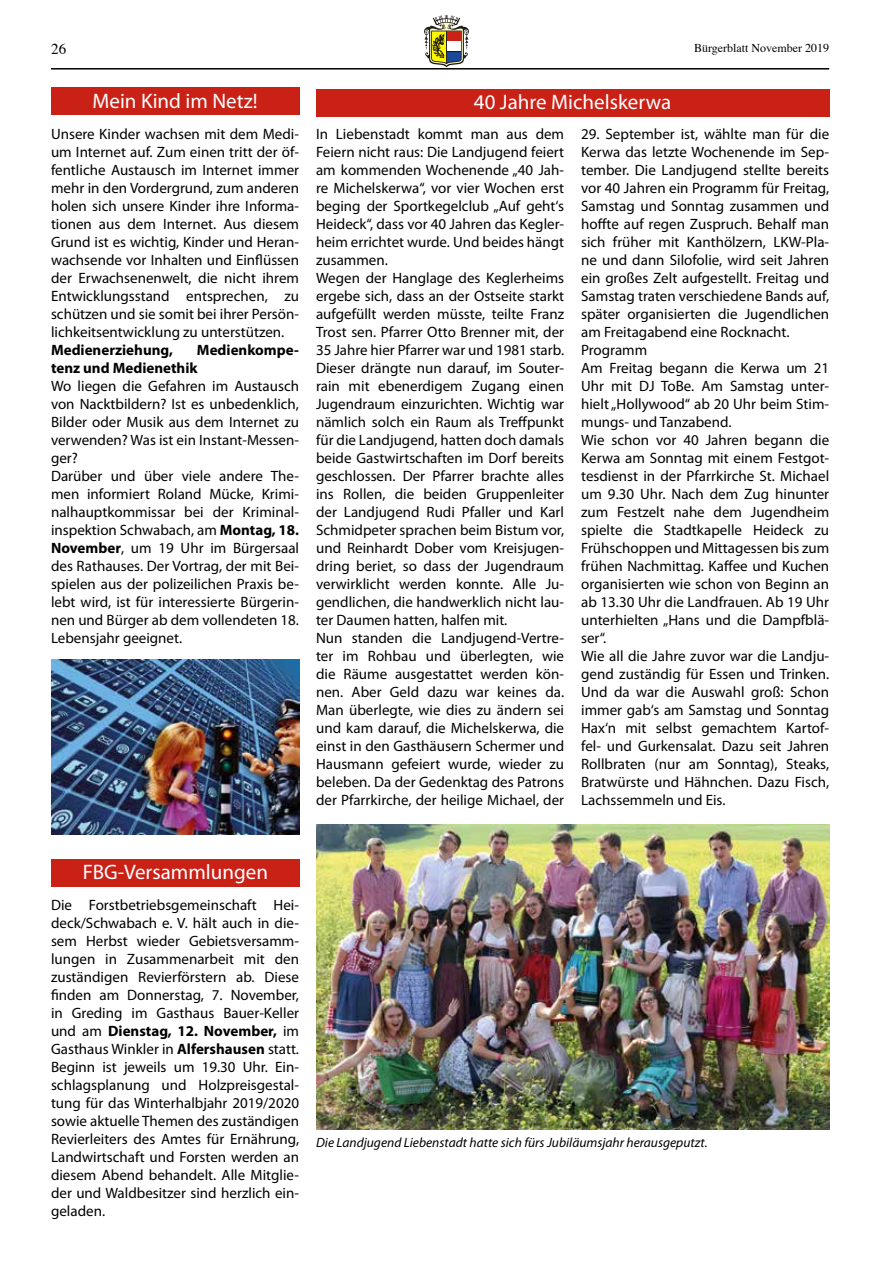
<style>
.page{position:relative;width:893px;height:1263px;background:#fff}
.page>*{position:absolute;margin:0;border:0;box-sizing:border-box;transform-origin:0 0}
.t1{font:21px "Myriad Pro";color:#fff}
.t2{font:15px/18px "Myriad Pro";color:#000}
.t3{font:700 15px/18px "Myriad Pro";color:#000}
.t4{font:15px "Times";color:#000}
.t5{font:italic 13.5px "Myriad Pro";color:#000}
.t6{font:12px "Times";color:#000}
.s1{font-weight:700}
</style>
<div class="page">
<hr style="left:51px;top:68px;width:778px;height:2px;background:#000">
<svg style="left:424px;top:15px;width:45px;height:52px"></svg>
<div style="left:51px;top:87px;width:248px;height:28px;background:#ca2117"></div>
<img style="left:51px;top:659px;width:248px;height:175px">
<div style="left:51px;top:859px;width:249px;height:27px;background:#ca2117"></div>
<img style="left:316px;top:825px;width:513px;height:304px">
<div style="left:316px;top:89px;width:513px;height:27px;background:#ca2117"></div>
<p class="t4" style="left:51px;top:35px;width:17px">26</p>
<p class="t6" style="left:694px;top:36px;width:137px">Bürgerblatt November 2019</p>
<h1 class="t1" style="left:93px;top:88px;width:166px">Mein Kind im Netz!</h1>
<p class="t2" style="left:51px;top:125px;width:250px;text-align:justify">Unsere Kinder wachsen mit dem Medi&shy;um Internet auf. Zum einen tritt der öf&shy;fentliche Austausch im Internet immer mehr in den Vordergrund, zum anderen holen sich unsere Kinder ihre Informa&shy;tionen aus dem Internet. Aus diesem Grund ist es wichtig, Kinder und Heran&shy;wachsende vor Inhalten und Einflüssen der Erwachsenenwelt, die nicht ihrem Entwicklungsstand entsprechen, zu schützen und sie somit bei ihrer Persön&shy;lichkeitsentwicklung zu unterstützen.</p>
<p class="t3" style="left:51px;top:340px;width:123px">Medienerziehung,</p>
<p class="t3" style="left:51px;top:340px;width:250px;text-indent:146px">Medienkompe&shy;tenz und Medienethik</p>
<p class="t2" style="left:51px;top:377px;width:250px">Wo liegen die Gefahren im Austausch von Nacktbildern? Ist es unbedenklich, Bilder oder Musik aus dem Internet zu verwenden? Was ist ein Instant-Messen&shy;ger?<br>Darüber und über viele andere The&shy;men informiert Roland Mücke, Krimi&shy;nalhauptkommissar bei der Kriminal&shy;inspektion Schwabach, am <span class="s1">Montag, 18.<br>November</span>, um 19 Uhr im Bürgersaal des Rathauses. Der Vortrag, der mit Bei&shy;spielen aus der polizeilichen Praxis be&shy;lebt wird, ist für interessierte Bürgerin&shy;nen und Bürger ab dem vollendeten 18.<br>Lebensjahr geeignet.</p>
<h1 class="t1" style="left:474px;top:89px;width:199px">40 Jahre Michelskerwa</h1>
<p class="t2" style="left:581px;top:125px;width:250px">29. September ist, wählte man für die Kerwa das letzte Wochenende im Sep&shy;tember. Die Landjugend stellte bereits vor 40 Jahren ein Programm für Freitag, Samstag und Sonntag zusammen und hoffte auf regen Zuspruch. Behalf man sich früher mit Kanthölzern, LKW-Pla&shy;ne und dann Silofolie, wird seit Jahren ein großes Zelt aufgestellt. Freitag und Samstag traten verschiedene Bands auf, später organisierten die Jugendlichen am Freitagabend eine Rocknacht.<br>Programm<br>Am Freitag begann die Kerwa um 21<br>Uhr mit DJ ToBe. Am Samstag unter&shy;hielt „Hollywood“ ab 20 Uhr beim Stim&shy;mungs- und Tanzabend.<br>Wie schon vor 40 Jahren begann die Kerwa am Sonntag mit einem Festgot&shy;tesdienst in der Pfarrkirche St. Michael um 9.30 Uhr. Nach dem Zug hinunter zum Festzelt nahe dem Jugendheim spielte die Stadtkapelle Heideck zu Frühschoppen und Mittagessen bis zum frühen Nachmittag. Kaffee und Kuchen organisierten wie schon von Beginn an ab 13.30 Uhr die Landfrauen. Ab 19 Uhr unterhielten „Hans und die Dampfblä&shy;ser“.<br>Wie all die Jahre zuvor war die Landju&shy;gend zuständig für Essen und Trinken.<br>Und da war die Auswahl groß: Schon immer gab‘s am Samstag und Sonntag Hax‘n mit selbst gemachtem Kartof&shy;fel- und Gurkensalat. Dazu seit Jahren Rollbraten (nur am Sonntag), Steaks, Bratwürste und Hähnchen. Dazu Fisch, Lachssemmeln und Eis.</p>
<p class="t2" style="left:316px;top:125px;width:250px">In Liebenstadt kommt man aus dem Feiern nicht raus: Die Landjugend feiert am kommenden Wochenende „40 Jah&shy;re Michelskerwa“, vor vier Wochen erst beging der Sportkegelclub „Auf geht‘s Heideck“, dass vor 40 Jahren das Kegler&shy;heim errichtet wurde. Und beides hängt zusammen.<br>Wegen der Hanglage des Keglerheims ergebe sich, dass an der Ostseite starkt aufgefüllt werden müsste, teilte Franz Trost sen. Pfarrer Otto Brenner mit, der 35 Jahre hier Pfarrer war und 1981 starb.<br>Dieser drängte nun darauf, im Souter&shy;rain mit ebenerdigem Zugang einen Jugendraum einzurichten. Wichtig war nämlich solch ein Raum als Treffpunkt für die Landjugend, hatten doch damals beide Gastwirtschaften im Dorf bereits geschlossen. Der Pfarrer brachte alles ins Rollen, die beiden Gruppenleiter der Landjugend Rudi Pfaller und Karl Schmidpeter sprachen beim Bistum vor, und Reinhardt Dober vom Kreisjugen&shy;dring beriet, so dass der Jugendraum verwirklicht werden konnte. Alle Ju&shy;gendlichen, die handwerklich nicht lau&shy;ter Daumen hatten, halfen mit.<br>Nun standen die Landjugend-Vertre&shy;ter im Rohbau und überlegten, wie die Räume ausgestattet werden kön&shy;nen. Aber Geld dazu war keines da.<br>Man überlegte, wie dies zu ändern sei und kam darauf, die Michelskerwa, die einst in den Gasthäusern Schermer und Hausmann gefeiert wurde, wieder zu beleben. Da der Gedenktag des Patrons der Pfarrkirche, der heilige Michael, der</p>
<h1 class="t1" style="left:83px;top:859px;width:187px">FBG-Versammlungen</h1>
<p class="t2" style="left:51px;top:895px;width:250px;text-align:justify">Die Forstbetriebsgemeinschaft Hei&shy;deck/Schwabach e. V. hält auch in die&shy;sem Herbst wieder Gebietsversamm&shy;lungen in Zusammenarbeit mit den zuständigen Revierförstern ab. Diese finden am Donnerstag, 7. November, in Greding im Gasthaus Bauer-Keller und am <span class="s1">Dienstag, 12. November,</span> im Gasthaus Winkler in <span class="s1">Alfershausen</span> statt.<br>Beginn ist jeweils um 19.30 Uhr. Ein&shy;schlagsplanung und Holzpreisgestal&shy;tung für das Winterhalbjahr 2019/2020 sowie aktuelle Themen des zuständigen Revierleiters des Amtes für Ernährung, Landwirtschaft und Forsten werden an diesem Abend behandelt. Alle Mitglie&shy;der und Waldbesitzer sind herzlich ein&shy;geladen.</p>
<p class="t5" style="left:316px;top:1134px;width:393px">Die Landjugend Liebenstadt hatte sich fürs Jubiläumsjahr herausgeputzt.</p>
</div>
